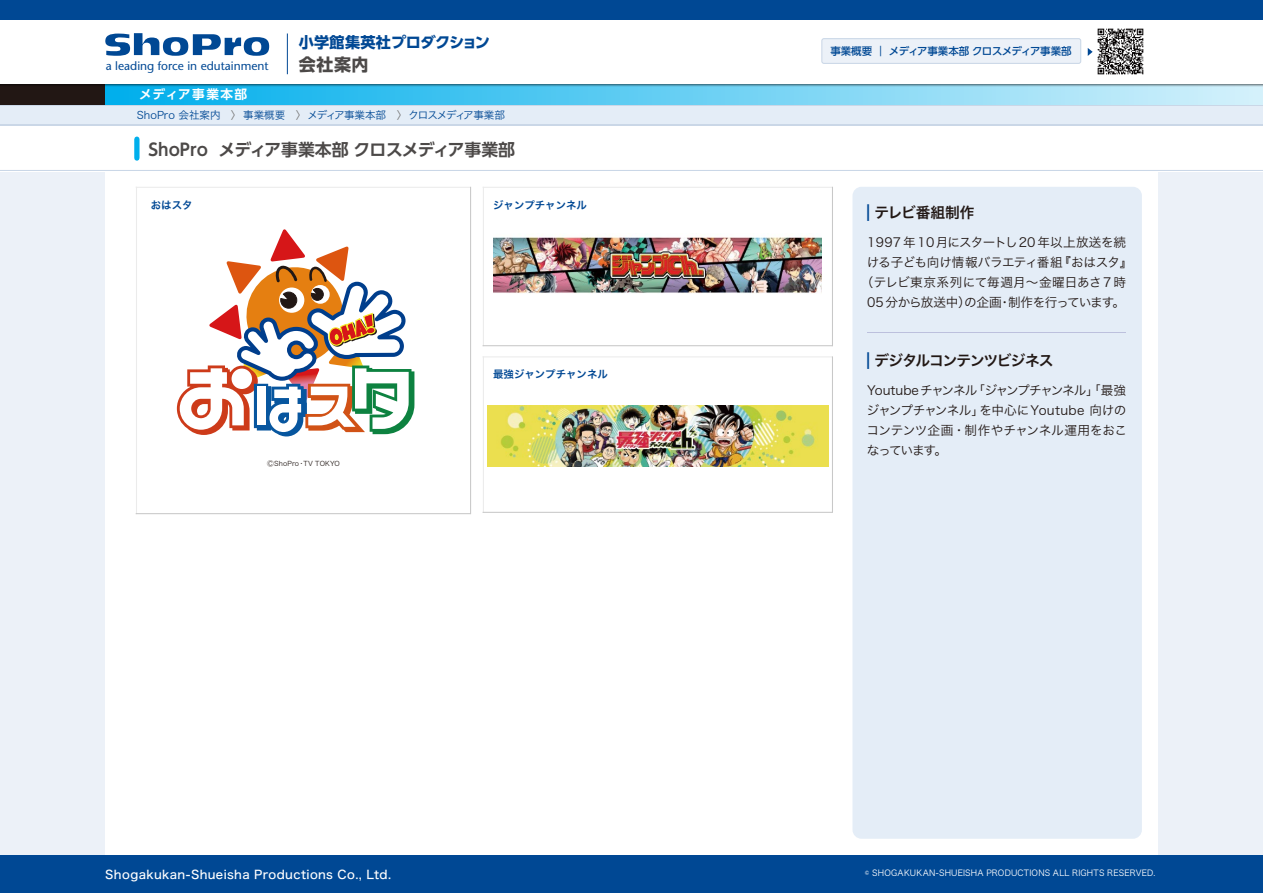
<style>
.page{position:relative;width:1263px;height:893px;background:#ecf1f8}
.page>*{position:absolute;margin:0;border:0;box-sizing:border-box;transform-origin:0 0}
.t1{font:22.05px "Hira Kaku Pro W6";color:#004894;scale:.1 1}
.t2{font:700 17.1px "UD Shin Go Pro";color:#4c4948}
.t3{font:700 16.8px "UD Shin Go Pro De";letter-spacing:-.01em;color:#4c4948}
.t4{font:700 15.15px "UD Shin Go Pro";letter-spacing:-.01em;color:#004894}
.t5{font:14.7px "Hira Kaku Pro W6";letter-spacing:-.06em;color:#221815}
.t6{font:14.7px "Hira Kaku Pro W6";letter-spacing:-.005em;color:#221815}
.t7{font:12.6px/20px "Hira Kaku Pro W3";letter-spacing:-.02em;color:#221815;text-align:center}
.t8{font:12.6px "Hira Kaku Pro W3";letter-spacing:-.045em;color:#221815}
.t9{font:700 12.6px "UD Shin Go Pro De";letter-spacing:.11em;color:#fff}
.t10{font:12.6px "Hira Kaku Pro W3";color:#bcc0dd;scale:20.48 1}
.t11{font:12px "Hira Kaku Std W5";letter-spacing:.03em;color:#fff}
.t12{font:12px "Stone Sans";color:#004894}
.t13{font:10.5px "Hira Kaku Pro W3";color:#004894}
.t14{font:10.5px "Hira Kaku Pro W6";color:#004894}
.t15{font:500 10.5px "UD Shin Go Pro";letter-spacing:-.015em;color:#004894}
.t16{font:8.4px "Hira Kaku Std W3";letter-spacing:.025em;color:#fff}
.t17{font:6.75px "Hira Kaku Pro W3";letter-spacing:.025em;color:#221815}
.s1{color:#727171}
.s2{font-size:22.05px;color:#004894}
</style>
<div class="page">
<div style="left:105px;top:0;width:1053px;height:893px;background:#fff"></div>
<div style="left:0;top:0;width:1263px;height:171px;background:#fff"></div>
<div style="left:0;top:105px;width:1263px;height:21px;background:#e4edf7"></div>
<hr style="left:0;top:105px;width:1263px;height:1px;background:#cad7e7">
<hr style="left:0;top:125px;width:1263px;height:1px;background:#cad7e7">
<div style="left:852px;top:187px;width:290px;height:652px;background:#e4edf7;border-radius:9px"></div>
<div style="left:134px;top:139px;width:6px;height:19px;background:#00afec"></div>
<div style="left:0;top:84px;width:105px;height:21px;background:#221714"></div>
<div style="left:105px;top:84px;width:1158px;height:21px;background:linear-gradient(to right,#00aeeb,#d4f1fb)"></div>
<img style="left:0;top:84px;width:1263px;height:4px">
<img style="left:1097px;top:28px;width:47px;height:47px">
<div style="left:822px;top:39px;width:259px;height:24px;background:#ecf1f8;border-radius:2px"></div>
<div style="left:821px;top:38px;width:260px;height:26px;border:1px solid #cad7e7;border-radius:2px"></div>
<svg style="left:1088px;top:48px;width:4px;height:8px"></svg>
<hr style="left:136px;top:187px;width:335px;height:1px;background:#ebebeb">
<hr style="left:136px;top:187px;width:1px;height:327px;background:#ebebeb">
<hr style="left:136px;top:513px;width:335px;height:1px;background:#c8c8c8">
<hr style="left:470px;top:187px;width:1px;height:327px;background:#c8c8c8">
<hr style="left:483px;top:187px;width:349px;height:1px;background:#ebebeb">
<hr style="left:483px;top:187px;width:1px;height:159px;background:#ebebeb">
<hr style="left:483px;top:345px;width:349px;height:1px;background:#c8c8c8">
<hr style="left:832px;top:187px;width:1px;height:159px;background:#c8c8c8">
<hr style="left:483px;top:356px;width:349px;height:1px;background:#ebebeb">
<hr style="left:483px;top:356px;width:1px;height:157px;background:#ebebeb">
<hr style="left:483px;top:512px;width:349px;height:1px;background:#c8c8c8">
<hr style="left:832px;top:356px;width:1px;height:157px;background:#c8c8c8">
<img style="left:493px;top:236px;width:328px;height:58px">
<img style="left:488px;top:405px;width:340px;height:61px">
<svg style="left:177px;top:229px;width:237px;height:207px"></svg>
<div style="left:0;top:856px;width:1263px;height:37px;background:#004894"></div>
<svg style="left:105px;top:33px;width:164px;height:23px"></svg>
<hr style="left:287px;top:34px;width:1px;height:40px;background:#004894">
<div style="left:0;top:0;width:1263px;height:19px;background:#004894"></div>
<hr style="left:0;top:170px;width:1263px;height:1px;background:#cad7e7">
<p class="t12" style="left:106px;top:59px;width:164px">a leading force in edutainment</p>
<p class="t9" style="left:139px;top:84px;width:110px">メディア事業本部</p>
<p class="t4" style="left:299px;top:30px;width:193px">小学館集英社プロダクション</p>
<h2 class="t2" style="left:299px;top:50px;width:71px">会社案内</h2>
<p class="t13" style="left:137px;top:106px;width:369px">ShoPro 会社案内 <span class="s1">〉</span> 事業概要 <span class="s1">〉</span> メディア事業本部 <span class="s1">〉</span> クロスメディア事業部</p>
<h3 class="t3" style="left:148px;top:136px;width:368px">ShoPro メディア事業本部 クロスメディア事業部</h3>
<p class="t14" style="left:151px;top:196px;width:43px">おはスタ</p>
<p class="t14" style="left:493px;top:196px;width:95px">ジャンプチャンネル</p>
<p class="t17" style="left:267px;top:457px;width:74px">ⒸShoPro・TV TOKYO</p>
<p class="t14" style="left:493px;top:364px;width:116px">最強ジャンプチャンネル</p>
<p class="t15" style="left:830px;top:42px;width:243px">事業概要 ｜ メディア事業本部 クロスメディア事業部</p>
<p class="t6" style="left:867px;top:199px;width:109px"><span class="s2">■</span> テレビ番組制作</p>
<p class="t7" style="left:861px;top:232px;width:273px">1997年10月にスタートし20年以上放送を続ける子ども向け情報バラエティ番組『おはスタ』（テレビ東京系列にて毎週月～金曜日あさ7 時</p>
<p class="t8" style="left:867px;top:291px;width:259px">05 分から放送中）の企画・制作を行っています。</p>
<p class="t10" style="left:867px;top:320px;width:14px">̶</p>
<p class="t5" style="left:874px;top:347px;width:181px">デジタルコンテンツビジネス</p>
<p class="t7" style="left:866px;top:380px;width:262px;text-align:justify">Youtube チャンネル「ジャンプチャンネル」「最強ジャンプチャンネル」を中心にYoutube 向けのコンテンツ企画・制作やチャンネル運用をおこなっています。</p>
<h1 class="t1" style="left:867px;top:340px;width:24px">■</h1>
<p class="t11" style="left:105px;top:865px;width:287px">Shogakukan-Shueisha Productions Co., Ltd.</p>
<p class="t16" style="left:865px;top:867px;width:292px">© SHOGAKUKAN-SHUEISHA PRODUCTIONS ALL RIGHTS RESERVED.</p>
</div>
